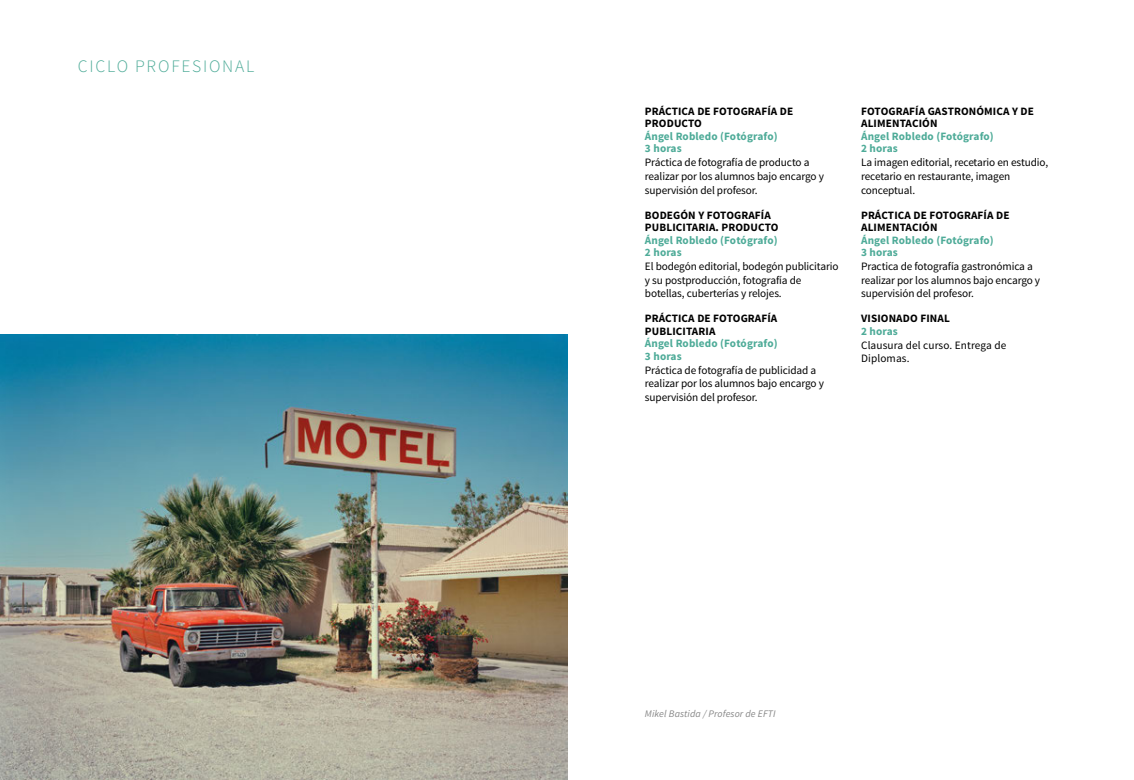
<style>
.page{position:relative;width:1134px;height:780px;background:#fff}
.page>*{position:absolute;margin:0;border:0;box-sizing:border-box;transform-origin:0 0}
.t1{font:300 17.5px "Source Sans Pro";letter-spacing:.1em;color:#4eab98}
.t2{font:11.25px/13.8px "Source Sans Pro";letter-spacing:-.01em;color:#000}
.t3{font:700 11.25px/12.5px "Source Sans Pro";letter-spacing:.01em;color:#000}
.t4{font:700 11.25px/12.5px "Source Sans Pro";letter-spacing:.01em;color:#4eab98}
.t5{font:11.25px/13.8px "Source Sans Pro";letter-spacing:.01em;color:#000}
.t6{font:italic 10px "Source Sans Pro";letter-spacing:.01em;color:#878787}
</style>
<div class="page">
<img style="left:0;top:335px;width:567px;height:445px">
<h1 class="t1" style="left:78px;top:55px;width:178px">CICLO PROFESIONAL</h1>
<p class="t3" style="left:645px;top:105px;width:150px">PRÁCTICA DE FOTOGRAFÍA DE<br>PRODUCTO</p>
<p class="t4" style="left:645px;top:130px;width:134px">Ángel Robledo (Fotógrafo)<br>3 horas</p>
<p class="t2" style="left:645px;top:156px;width:181px">Práctica de fotografía de producto a realizar por los alumnos bajo encargo y supervisión del profesor.</p>
<p class="t3" style="left:645px;top:209px;width:135px">BODEGÓN Y FOTOGRAFÍA<br>PUBLICITARIA. PRODUCTO</p>
<p class="t4" style="left:645px;top:234px;width:134px">Ángel Robledo (Fotógrafo)<br>2 horas</p>
<p class="t2" style="left:645px;top:259px;width:195px">El bodegón editorial, bodegón publicitario y su postproducción, fotografía de botellas, cuberterías y relojes.</p>
<p class="t3" style="left:645px;top:313px;width:134px">PRÁCTICA DE FOTOGRAFÍA<br>PUBLICITARIA</p>
<p class="t4" style="left:645px;top:338px;width:134px">Ángel Robledo (Fotógrafo)<br>3 horas</p>
<p class="t2" style="left:645px;top:363px;width:181px">Práctica de fotografía de publicidad a realizar por los alumnos bajo encargo y supervisión del profesor.</p>
<p class="t3" style="left:861px;top:105px;width:174px">FOTOGRAFÍA GASTRONÓMICA Y DE<br>ALIMENTACIÓN</p>
<p class="t4" style="left:861px;top:130px;width:134px">Ángel Robledo (Fotógrafo)<br>2 horas</p>
<p class="t2" style="left:861px;top:156px;width:189px">La imagen editorial, recetario en estudio, recetario en restaurante, imagen conceptual.</p>
<p class="t3" style="left:861px;top:209px;width:150px">PRÁCTICA DE FOTOGRAFÍA DE<br>ALIMENTACIÓN</p>
<p class="t4" style="left:861px;top:234px;width:134px">Ángel Robledo (Fotógrafo)<br>3 horas</p>
<p class="t2" style="left:861px;top:259px;width:181px">Practica de fotografía gastronómica a realizar por los alumnos bajo encargo y supervisión del profesor.</p>
<p class="t3" style="left:861px;top:313px;width:90px">VISIONADO FINAL</p>
<p class="t4" style="left:861px;top:325px;width:38px">2 horas</p>
<p class="t5" style="left:861px;top:338px;width:147px">Clausura del curso. Entrega de<br>Diplomas.</p>
<p class="t6" style="left:645px;top:707px;width:132px">Mikel Bastida / Profesor de EFTI</p>
</div>
